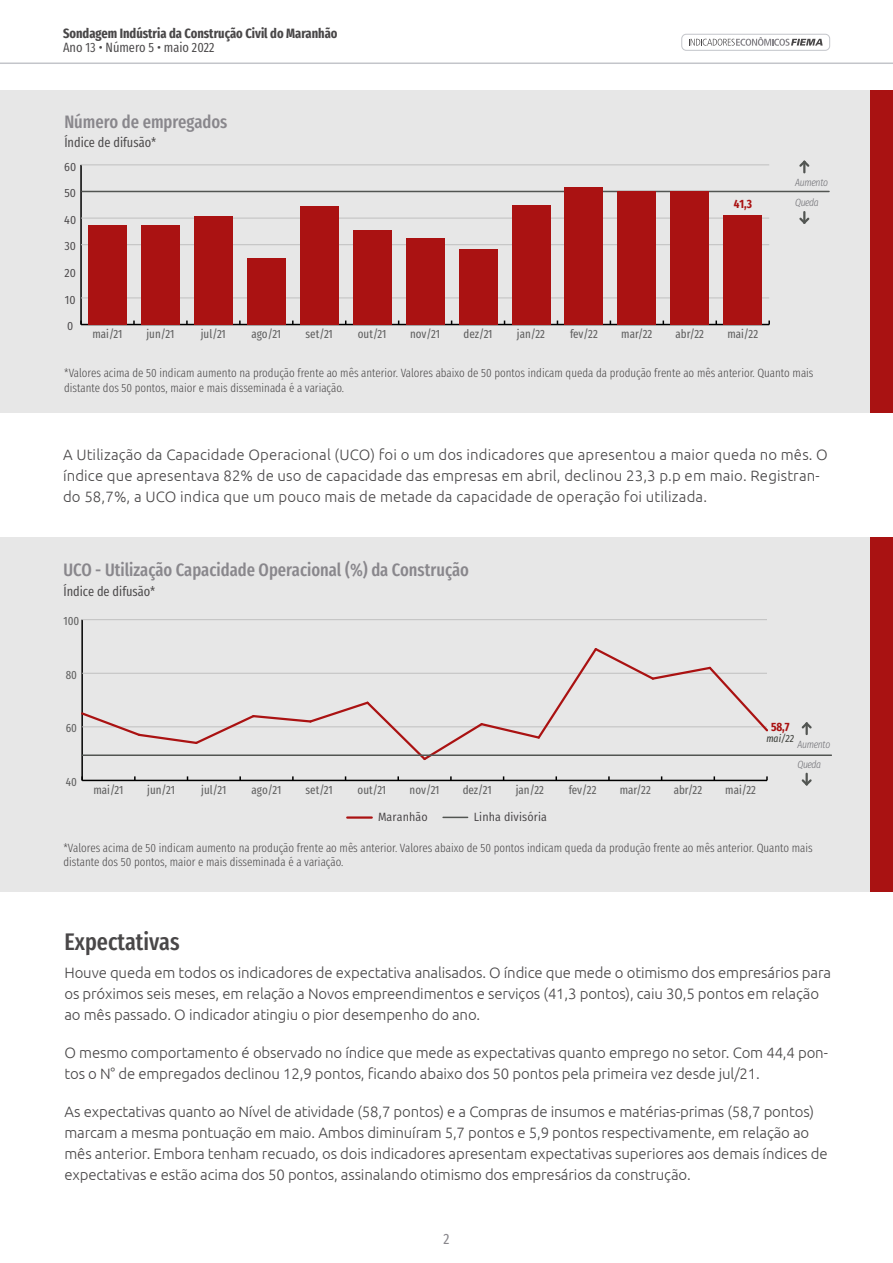
<style>
.page{position:relative;width:893px;height:1263px;background:#fff}
.page>*{position:absolute;margin:0;border:0;box-sizing:border-box;transform-origin:0 0}
.t1{font:500 24px "Fira Sans Compressed";color:#494748}
.t2{font:500 18px "Fira Sans Compressed";color:#89878c}
.t3{font:300 15px/21px "Ubuntu";letter-spacing:-.01em;color:#494748}
.t4{font:300 15px/21px "Ubuntu";letter-spacing:.01em;color:#494748}
.t5{font:15px "Fira Sans Compressed";color:#89878c}
.t6{font:13.5px "Fira Sans Compressed";color:#494748}
.t7{font:700 13.5px "Fira Sans Compressed";color:#494748}
.t8{font:300 12px/14.4px "Fira Sans Compressed";color:#494748}
.t9{font:12px "Fira Sans Compressed";color:#606060}
.t10{font:12px "Fira Sans Condensed";letter-spacing:.01em;color:#474446}
.t11{font:700 12px "Fira Sans Compressed";color:#aa1212}
.t12{font:italic 300 10.5px/20.1px "Fira Sans Compressed";letter-spacing:-.03em;color:#717176}
.t13{font:italic 10.5px "Fira Sans Compressed";color:#3e403b}
</style>
<div class="page">
<div style="left:681px;top:34px;width:149px;height:17px;border:1px solid #c3c5ca;border-radius:4px"></div>
<svg style="left:689px;top:37px;width:134px;height:9px"></svg>
<hr style="left:0;top:62px;width:893px;height:2px;background:#c3c5ca">
<div style="left:0;top:537px;width:893px;height:354px;background:#e7e7e7"></div>
<div style="left:870px;top:537px;width:23px;height:354px;background:#a91212"></div>
<svg style="left:802px;top:722px;width:10px;height:13px"></svg>
<svg style="left:802px;top:773px;width:10px;height:12px"></svg>
<hr style="left:347px;top:816px;width:25px;height:3px;background:#aa1212">
<svg style="left:443px;top:817px;width:25px;height:1px"></svg>
<hr style="left:82px;top:780px;width:685px;height:1px;background:#000">
<hr style="left:81px;top:620px;width:2px;height:160px;background:#000">
<hr style="left:82px;top:619px;width:685px;height:1px;background:#c0c0c0">
<svg style="left:81px;top:646px;width:687px;height:116px"></svg>
<hr style="left:82px;top:754px;width:749px;height:2px;background:#525552">
<div style="left:0;top:90px;width:893px;height:322px;background:#e7e7e7"></div>
<div style="left:870px;top:90px;width:23px;height:322px;background:#a91212"></div>
<hr style="left:81px;top:324px;width:688px;height:1px;background:#000">
<hr style="left:80px;top:165px;width:2px;height:160px;background:#000">
<hr style="left:81px;top:298px;width:688px;height:1px;background:#c0c0c0">
<hr style="left:81px;top:244px;width:688px;height:1px;background:#c0c0c0">
<hr style="left:81px;top:218px;width:688px;height:1px;background:#c0c0c0">
<hr style="left:82px;top:191px;width:747px;height:1px;background:#525552">
<hr style="left:81px;top:164px;width:688px;height:1px;background:#c0c0c0">
<div style="left:88px;top:225px;width:39px;height:100px;background:#aa1212"></div>
<div style="left:141px;top:225px;width:39px;height:100px;background:#aa1212"></div>
<div style="left:194px;top:216px;width:38px;height:108px;background:#aa1212"></div>
<div style="left:247px;top:258px;width:38px;height:66px;background:#aa1212"></div>
<div style="left:300px;top:206px;width:38px;height:119px;background:#aa1212"></div>
<div style="left:353px;top:230px;width:38px;height:94px;background:#aa1212"></div>
<div style="left:406px;top:238px;width:38px;height:87px;background:#aa1212"></div>
<div style="left:459px;top:249px;width:38px;height:76px;background:#aa1212"></div>
<div style="left:512px;top:205px;width:38px;height:120px;background:#aa1212"></div>
<div style="left:565px;top:187px;width:38px;height:138px;background:#aa1212"></div>
<div style="left:618px;top:191px;width:38px;height:134px;background:#aa1212"></div>
<div style="left:671px;top:191px;width:38px;height:134px;background:#aa1212"></div>
<div style="left:724px;top:215px;width:38px;height:110px;background:#aa1212"></div>
<svg style="left:799px;top:161px;width:10px;height:12px"></svg>
<svg style="left:799px;top:211px;width:10px;height:13px"></svg>
<p class="t7" style="left:63px;top:22px;width:276px">Sondagem Indústria da Construção Civil do Maranhão</p>
<p class="t6" style="left:63px;top:37px;width:153px">Ano 13 • Número 5 • maio 2022</p>
<p class="t2" style="left:64px;top:107px;width:165px">Número de empregados</p>
<p class="t6" style="left:64px;top:132px;width:93px">Índice de difusão*</p>
<p class="t10" style="left:64px;top:157px;width:14px">60</p>
<p class="t10" style="left:64px;top:184px;width:13px">50</p>
<p class="t10" style="left:64px;top:211px;width:14px">40</p>
<p class="t10" style="left:64px;top:237px;width:13px">30</p>
<p class="t10" style="left:65px;top:264px;width:13px">20</p>
<p class="t10" style="left:65px;top:290px;width:12px">10</p>
<p class="t10" style="left:67px;top:317px;width:8px">0</p>
<p class="t12" style="left:795px;top:172px;width:34px">Aumento</p>
<p class="t11" style="left:734px;top:194px;width:20px">41,3</p>
<p class="t12" style="left:795px;top:193px;width:25px">Queda</p>
<p class="t9" style="left:92px;top:325px;width:32px">mai/21</p>
<p class="t9" style="left:147px;top:325px;width:29px">jun/21</p>
<p class="t9" style="left:201px;top:325px;width:27px">jul/21</p>
<p class="t9" style="left:251px;top:325px;width:31px">ago/21</p>
<p class="t9" style="left:306px;top:325px;width:29px">set/21</p>
<p class="t9" style="left:358px;top:325px;width:30px">out/21</p>
<p class="t9" style="left:410px;top:325px;width:32px">nov/21</p>
<p class="t9" style="left:463px;top:325px;width:31px">dez/21</p>
<p class="t9" style="left:517px;top:325px;width:30px">jan/22</p>
<p class="t9" style="left:570px;top:325px;width:29px">fev/22</p>
<p class="t9" style="left:621px;top:325px;width:33px">mar/22</p>
<p class="t9" style="left:675px;top:325px;width:30px">abr/22</p>
<p class="t9" style="left:727px;top:325px;width:32px">mai/22</p>
<p class="t8" style="left:64px;top:366px;width:751px">*Valores acima de 50 indicam aumento na produção frente ao mês anterior. Valores abaixo de 50 pontos indicam queda da produção frente ao mês anterior. Quanto mais distante dos 50 pontos, maior e mais disseminada é a variação.</p>
<p class="t4" style="left:63px;top:443px;width:766px">A Utilização da Capacidade Operacional (UCO) foi o um dos indicadores que apresentou a maior queda no mês. O índice que apresentava 82% de uso de capacidade das empresas em abril, declinou 23,3 p.p em maio. Registran&shy;do 58,7%, a UCO indica que um pouco mais de metade da capacidade de operação foi utilizada.</p>
<p class="t2" style="left:63px;top:556px;width:407px">UCO - Utilização Capacidade Operacional (%) da Construção</p>
<p class="t6" style="left:63px;top:581px;width:93px">Índice de difusão*</p>
<p class="t9" style="left:63px;top:612px;width:17px">100</p>
<p class="t9" style="left:66px;top:666px;width:13px">80</p>
<p class="t9" style="left:66px;top:719px;width:13px">60</p>
<p class="t9" style="left:66px;top:773px;width:13px">40</p>
<p class="t9" style="left:93px;top:781px;width:32px">mai/21</p>
<p class="t9" style="left:147px;top:781px;width:29px">jun/21</p>
<p class="t9" style="left:201px;top:781px;width:27px">jul/21</p>
<p class="t9" style="left:252px;top:781px;width:31px">ago/21</p>
<p class="t9" style="left:306px;top:781px;width:29px">set/21</p>
<p class="t9" style="left:358px;top:781px;width:30px">out/21</p>
<p class="t9" style="left:410px;top:781px;width:32px">nov/21</p>
<p class="t9" style="left:463px;top:781px;width:31px">dez/21</p>
<p class="t9" style="left:516px;top:781px;width:30px">jan/22</p>
<p class="t9" style="left:569px;top:781px;width:29px">fev/22</p>
<p class="t9" style="left:620px;top:781px;width:33px">mar/22</p>
<p class="t9" style="left:674px;top:781px;width:30px">abr/22</p>
<p class="t9" style="left:725px;top:781px;width:32px">mai/22</p>
<p class="t10" style="left:378px;top:808px;width:51px">Maranhão</p>
<p class="t10" style="left:474px;top:808px;width:75px">Linha divisória</p>
<p class="t11" style="left:771px;top:717px;width:20px">58,7</p>
<p class="t13" style="left:766px;top:731px;width:29px">mai/22</p>
<p class="t12" style="left:797px;top:734px;width:34px">Aumento<br>Queda</p>
<p class="t8" style="left:63px;top:840px;width:751px">*Valores acima de 50 indicam aumento na produção frente ao mês anterior. Valores abaixo de 50 pontos indicam queda da produção frente ao mês anterior. Quanto mais distante dos 50 pontos, maior e mais disseminada é a variação.</p>
<h1 class="t1" style="left:64px;top:922px;width:117px">Expectativas</h1>
<p class="t3" style="left:64px;top:962px;width:768px">Houve queda em todos os indicadores de expectativa analisados. O índice que mede o otimismo dos empresários para os próximos seis meses, em relação a Novos empreendimentos e serviços (41,3 pontos), caiu 30,5 pontos em relação ao mês passado. O indicador atingiu o pior desempenho do ano.</p>
<p class="t3" style="left:64px;top:1042px;width:765px">O mesmo comportamento é observado no índice que mede as expectativas quanto emprego no setor. Com 44,4 pon&shy;tos o N° de empregados declinou 12,9 pontos, ficando abaixo dos 50 pontos pela primeira vez desde jul/21.</p>
<p class="t3" style="left:64px;top:1101px;width:765px">As expectativas quanto ao Nível de atividade (58,7 pontos) e a Compras de insumos e matérias-primas (58,7 pontos) marcam a mesma pontuação em maio. Ambos diminuíram 5,7 pontos e 5,9 pontos respectivamente, em relação ao mês anterior. Embora tenham recuado, os dois indicadores apresentam expectativas superiores aos demais índices de expectativas e estão acima dos 50 pontos, assinalando otimismo dos empresários da construção.</p>
<p class="t5" style="left:443px;top:1227px;width:8px">2</p>
</div>
